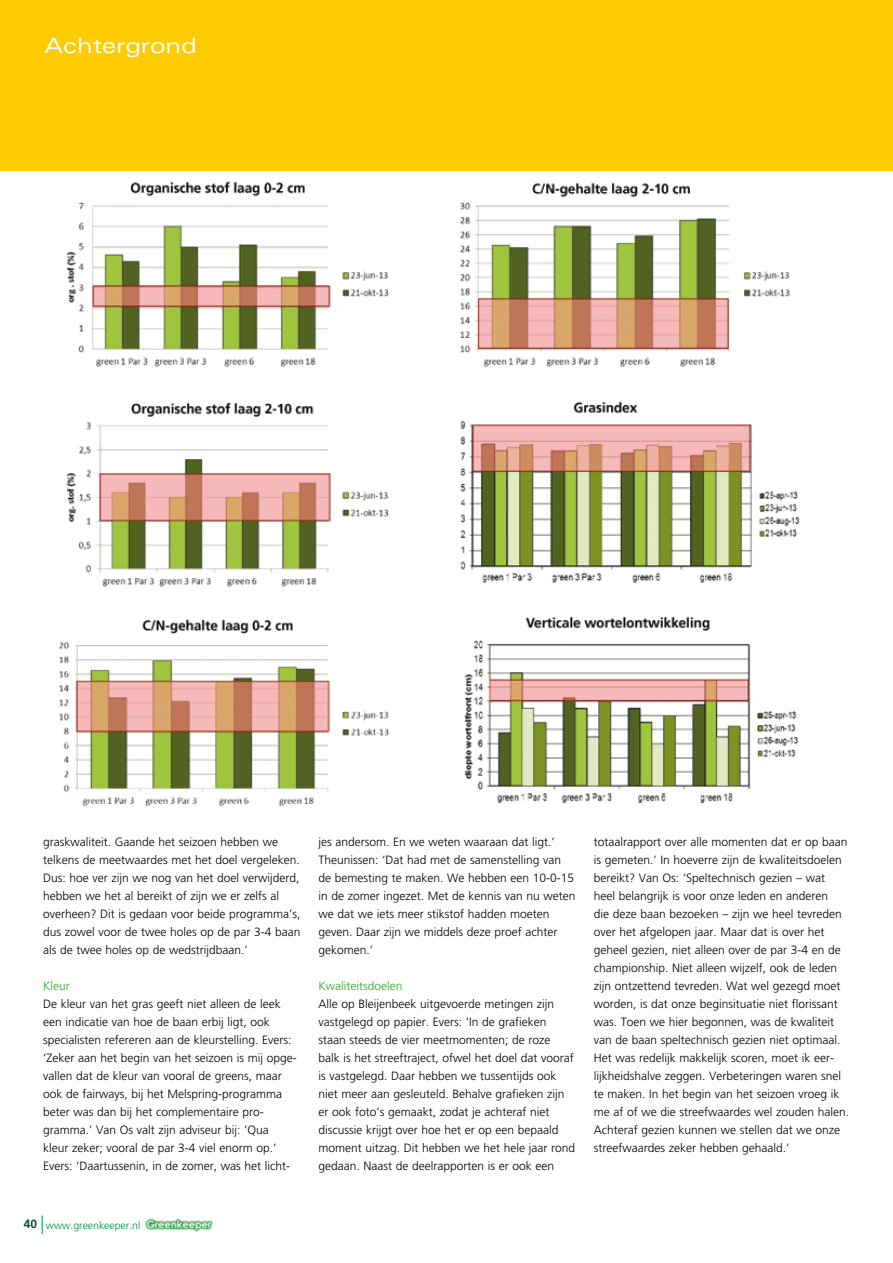
<style>
.page{position:relative;width:893px;height:1263px;background:#fff}
.page>*{position:absolute;margin:0;border:0;box-sizing:border-box;transform-origin:0 0}
.t1{font:expanded 21px "Univers";color:#fff}
.t2{font:300 12px/18px "Frutiger";color:#000}
.t3{font:300 12px "Frutiger";color:#35a32c}
.t4{font:300 10.5px "Frutiger";color:#008b45}
.s1{font-weight:700;font-size:12px;color:#00523c}
</style>
<div class="page">
<img style="left:145px;top:1218px;width:68px;height:14px">
<svg style="left:42px;top:1215px;width:1px;height:19px"></svg>
<img style="left:53px;top:170px;width:362px;height:637px">
<img style="left:454px;top:170px;width:367px;height:633px">
<div style="left:0;top:0;width:893px;height:170px;background:#fecc00"></div>
<h1 class="t1" style="left:45px;top:33px;width:154px">Achtergrond</h1>
<p class="t2" style="left:43px;top:833px;width:259px">graskwaliteit. Gaande het seizoen hebben we telkens de meetwaardes met het doel vergeleken.<br>Dus: hoe ver zijn we nog van het doel verwijderd, hebben we het al bereikt of zijn we er zelfs al overheen? Dit is gedaan voor beide programma’s, dus zowel voor de twee holes op de par 3-4 baan als de twee holes op de wedstrijdbaan.’</p>
<p class="t3" style="left:43px;top:979px;width:28px">Kleur</p>
<p class="t2" style="left:43px;top:995px;width:255px">De kleur van het gras geeft niet alleen de leek een indicatie van hoe de baan erbij ligt, ook specialisten refereren aan de kleurstelling. Evers: ‘Zeker aan het begin van het seizoen is mij opge&shy;vallen dat de kleur van vooral de greens, maar ook de fairways, bij het Melspring-programma beter was dan bij het complementaire pro&shy;gramma.’ Van Os valt zijn adviseur bij: ’Qua kleur zeker; vooral de par 3-4 viel enorm op.’ Evers: ‘Daartussenin, in de zomer, was het licht-</p>
<p class="t2" style="left:318px;top:833px;width:259px">jes andersom. En we weten waaraan dat ligt.’ Theunissen: ‘Dat had met de samenstelling van de bemesting te maken. We hebben een 10-0-15 in de zomer ingezet. Met de kennis van nu weten we dat we iets meer stikstof hadden moeten geven. Daar zijn we middels deze proef achter gekomen.’</p>
<p class="t3" style="left:318px;top:979px;width:85px">Kwaliteitsdoelen</p>
<p class="t2" style="left:318px;top:995px;width:258px">Alle op Bleijenbeek uitgevoerde metingen zijn vastgelegd op papier. Evers: ‘In de grafieken staan steeds de vier meetmomenten; de roze<br>balk is het streeftraject, ofwel het doel dat vooraf is vastgelegd. Daar hebben we tussentijds ook niet meer aan gesleuteld. Behalve grafieken zijn er ook foto’s gemaakt, zodat je achteraf niet discussie krijgt over hoe het er op een bepaald moment uitzag. Dit hebben we het hele jaar rond gedaan. Naast de deelrapporten is er ook een</p>
<p class="t4" style="left:24px;top:1219px;width:118px"><span class="s1">40</span> www.greenkeeper.nl</p>
<p class="t2" style="left:594px;top:833px;width:257px">totaalrapport over alle momenten dat er op baan is gemeten.’ In hoeverre zijn de kwaliteitsdoelen bereikt? Van Os: ‘Speltechnisch gezien – wat heel belangrijk is voor onze leden en anderen<br>die deze baan bezoeken – zijn we heel tevreden over het afgelopen jaar. Maar dat is over het geheel gezien, niet alleen over de par 3-4 en de championship. Niet alleen wijzelf, ook de leden zijn ontzettend tevreden. Wat wel gezegd moet worden, is dat onze beginsituatie niet florissant was. Toen we hier begonnen, was de kwaliteit van de baan speltechnisch gezien niet optimaal.<br>Het was redelijk makkelijk scoren, moet ik eer&shy;lijkheidshalve zeggen. Verbeteringen waren snel te maken. In het begin van het seizoen vroeg ik me af of we die streefwaardes wel zouden halen.<br>Achteraf gezien kunnen we stellen dat we onze streefwaardes zeker hebben gehaald.’</p>
</div>
